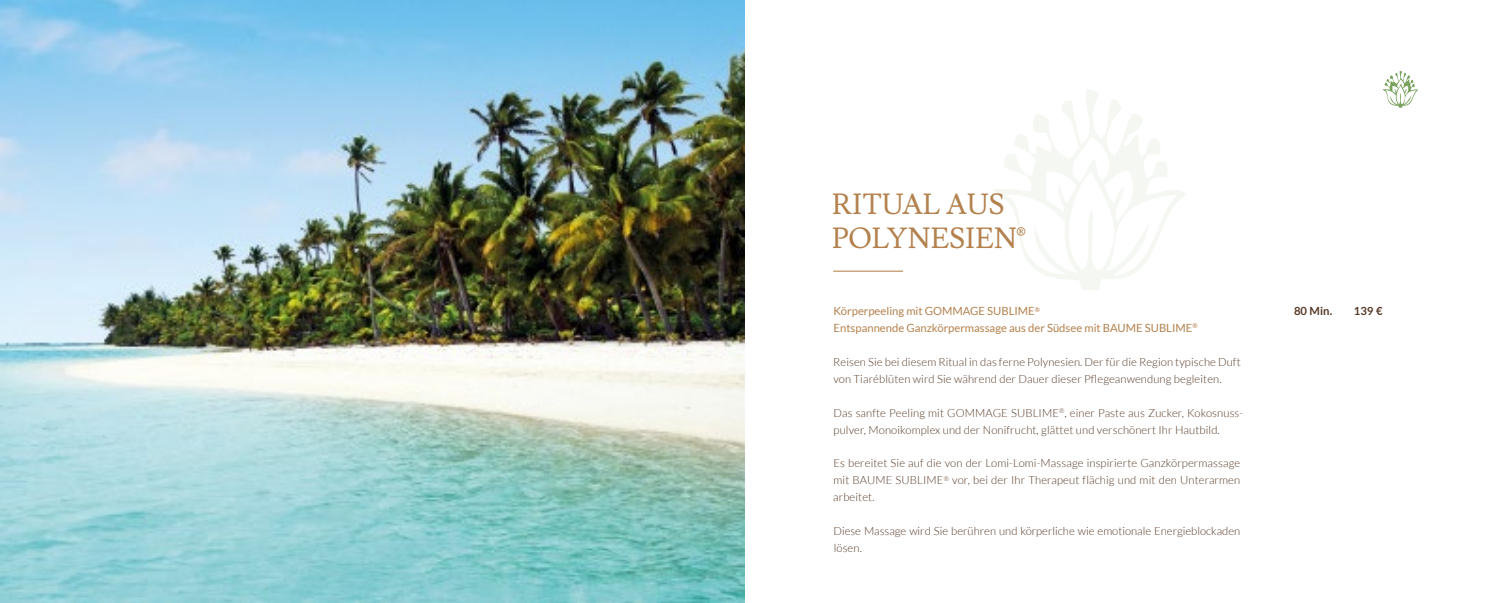
<style>
.page{position:relative;width:1489px;height:603px;background:#fff}
.page>*{position:absolute;margin:0;border:0;box-sizing:border-box;transform-origin:0 0}
.t1{font:28.75px/33.8px "Lusitana";color:#b3814d}
.t2{font:300 11.25px/16.9px "Lato";letter-spacing:.01em;color:#553825}
.t3{font:11.25px/16.9px "Lato";color:#b3814d}
.t4{font:700 11.25px "Lato";letter-spacing:.01em;color:#553825}
</style>
<div class="page">
<img style="left:0;top:0;width:744px;height:602px">
<svg style="left:1382px;top:71px;width:35px;height:37px"></svg>
<svg style="left:993px;top:90px;width:193px;height:200px"></svg>
<hr style="left:833px;top:270px;width:70px;height:1px;background:#b3814d">
<h1 class="t1" style="left:832px;top:188px;width:195px">RITUAL AUS<br>POLYNESIEN®</h1>
<p class="t3" style="left:833px;top:302px;width:365px">Körperpeeling mit GOMMAGE SUBLIME<sup>®<br></sup>Entspannende Ganzkörpermassage aus der Südsee mit BAUME SUBLIME<sup>®</sup></p>
<p class="t2" style="left:833px;top:353px;width:409px">Reisen Sie bei diesem Ritual in das ferne Polynesien. Der für die Region typische Duft von Tiaréblüten wird Sie während der Dauer dieser Pflegeanwendung begleiten.</p>
<p class="t2" style="left:833px;top:404px;width:411px">Das sanfte Peeling mit GOMMAGE SUBLIME<sup>®</sup>, einer Paste aus Zucker, Kokosnuss&shy;pulver, Monoikomplex und der Nonifrucht, glättet und verschönert Ihr Hautbild.</p>
<p class="t2" style="left:833px;top:454px;width:408px;text-align:justify">Es bereitet Sie auf die von der Lomi-Lomi-Massage inspirierte Ganzkörpermassage mit BAUME SUBLIME<sup>®</sup> vor, bei der Ihr Therapeut flächig und mit den Unterarmen arbeitet.</p>
<p class="t2" style="left:833px;top:522px;width:408px">Diese Massage wird Sie berühren und körperliche wie emotionale Energieblockaden lösen.</p>
<p class="t4" style="left:1293px;top:304px;width:40px">80 Min.</p>
<p class="t4" style="left:1353px;top:304px;width:30px">139 €</p>
</div>
